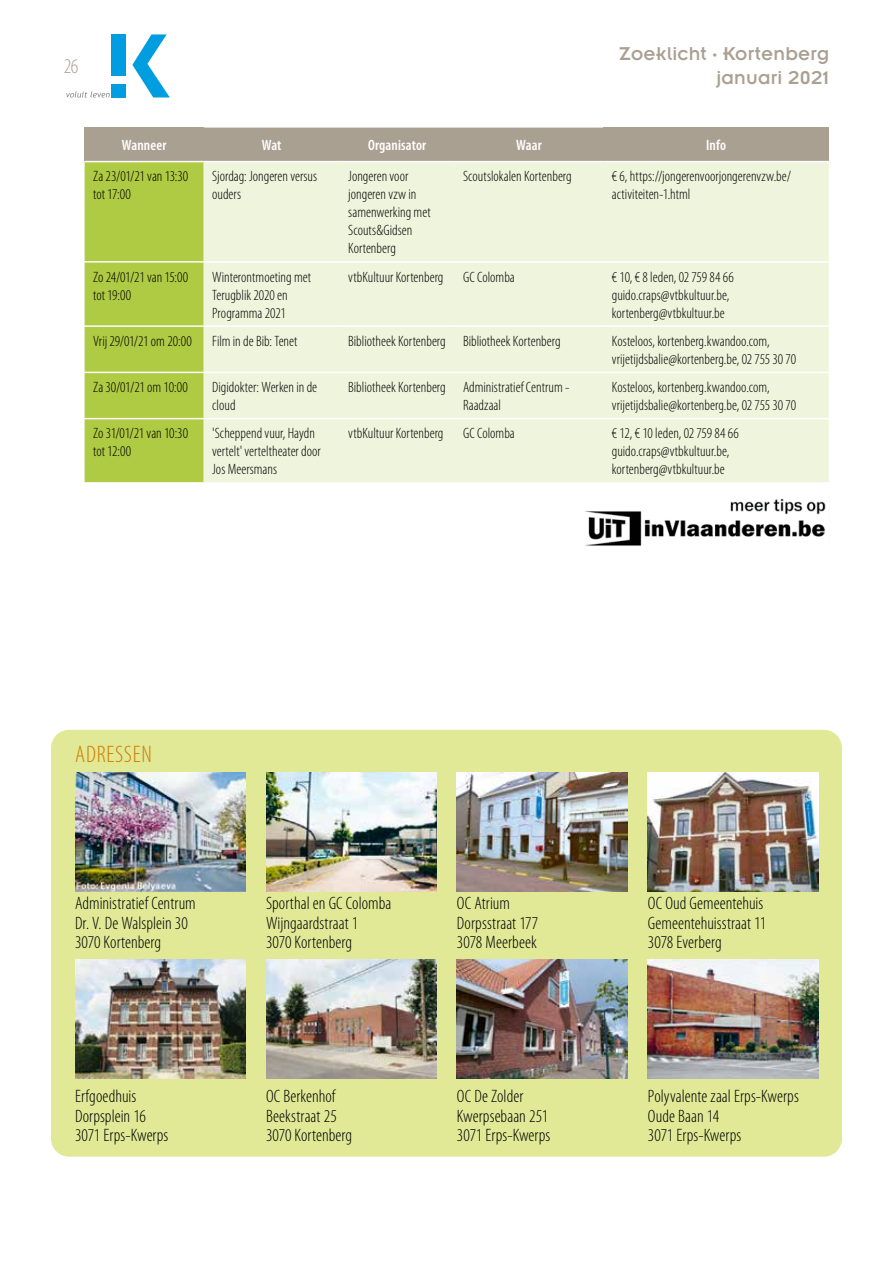
<style>
.page{position:relative;width:893px;height:1263px;background:#fff}
.page>*{position:absolute;margin:0;border:0;box-sizing:border-box;transform-origin:0 0}
.t1{font:300 condensed 24px "Myriad Pro";letter-spacing:.03em;color:#ce7d00}
.t2{font:300 condensed 21px "Myriad Pro";color:#aaa092}
.t3{font:20.4px/24.6px "Insignia LT Std";letter-spacing:.01em;color:#aaa092;text-align:right}
.t4{font:300 condensed 18px/19.5px "Myriad Pro";color:#000}
.t5{font:300 condensed 15px/18px "Myriad Pro";color:#000}
.t6{font:600 condensed 15px "Myriad Pro";letter-spacing:.01em;color:#fff}
</style>
<div class="page">
<svg style="left:132px;top:34px;width:38px;height:63px"></svg>
<div style="left:112px;top:84px;width:14px;height:13px;background:#009ee0"></div>
<div style="left:112px;top:34px;width:14px;height:42px;background:#009ee0"></div>
<svg style="left:66px;top:91px;width:44px;height:7px"></svg>
<div style="left:603px;top:128px;width:226px;height:34px;background:#aaa092"></div>
<svg style="left:85px;top:128px;width:518px;height:354px;background:#adbd5d"></svg>
<div style="left:204px;top:162px;width:625px;height:320px;background:#eff5dc"></div>
<hr style="left:85px;top:161px;width:119px;height:1px;background:#fff">
<hr style="left:204px;top:161px;width:136px;height:1px;background:#fff">
<hr style="left:340px;top:161px;width:115px;height:1px;background:#fff">
<hr style="left:455px;top:161px;width:148px;height:1px;background:#fff">
<hr style="left:603px;top:161px;width:226px;height:1px;background:#fff">
<hr style="left:85px;top:261px;width:119px;height:2px;background:#fff">
<hr style="left:204px;top:261px;width:136px;height:2px;background:#fff">
<hr style="left:340px;top:261px;width:115px;height:2px;background:#fff">
<hr style="left:455px;top:261px;width:148px;height:2px;background:#fff">
<hr style="left:603px;top:261px;width:226px;height:2px;background:#fff">
<hr style="left:85px;top:325px;width:119px;height:2px;background:#fff">
<hr style="left:204px;top:325px;width:136px;height:2px;background:#fff">
<hr style="left:340px;top:325px;width:115px;height:2px;background:#fff">
<hr style="left:455px;top:325px;width:148px;height:2px;background:#fff">
<hr style="left:603px;top:325px;width:226px;height:2px;background:#fff">
<hr style="left:85px;top:372px;width:119px;height:1px;background:#fff">
<hr style="left:204px;top:372px;width:136px;height:1px;background:#fff">
<hr style="left:340px;top:372px;width:115px;height:1px;background:#fff">
<hr style="left:455px;top:372px;width:148px;height:1px;background:#fff">
<hr style="left:603px;top:372px;width:226px;height:1px;background:#fff">
<hr style="left:85px;top:418px;width:119px;height:1px;background:#fff">
<hr style="left:204px;top:418px;width:136px;height:1px;background:#fff">
<hr style="left:340px;top:418px;width:115px;height:1px;background:#fff">
<hr style="left:455px;top:418px;width:148px;height:1px;background:#fff">
<hr style="left:603px;top:418px;width:226px;height:1px;background:#fff">
<div style="left:51px;top:730px;width:791px;height:427px;background:#e1e997;border-radius:18px"></div>
<img style="left:75px;top:772px;width:170px;height:119px">
<img style="left:266px;top:772px;width:170px;height:119px">
<img style="left:457px;top:772px;width:170px;height:119px">
<img style="left:648px;top:772px;width:170px;height:119px">
<img style="left:75px;top:959px;width:170px;height:119px">
<img style="left:266px;top:959px;width:170px;height:119px">
<img style="left:457px;top:959px;width:170px;height:119px">
<img style="left:648px;top:959px;width:170px;height:119px">
<img style="left:584px;top:498px;width:242px;height:48px">
<h2 class="t2" style="left:64px;top:54px;width:16px">26</h2>
<h3 class="t3" style="left:619px;top:41px;width:212px">Zoeklicht · Kortenberg januari 2021</h3>
<p class="t6" style="left:122px;top:137px;width:46px">Wanneer</p>
<p class="t6" style="left:262px;top:137px;width:21px">Wat</p>
<p class="t6" style="left:368px;top:137px;width:60px">Organisator</p>
<p class="t6" style="left:516px;top:137px;width:27px">Waar</p>
<p class="t6" style="left:706px;top:137px;width:21px">Info</p>
<p class="t5" style="left:93px;top:168px;width:97px">Za 23/01/21 van 13:30 tot 17:00</p>
<p class="t5" style="left:212px;top:168px;width:106px">Sjordag: Jongeren versus ouders</p>
<p class="t5" style="left:348px;top:168px;width:84px">Jongeren voor jongeren vzw in samenwerking met<br>Scouts&amp;Gidsen<br>Kortenberg</p>
<p class="t5" style="left:463px;top:168px;width:110px">Scoutslokalen Kortenberg</p>
<p class="t5" style="left:612px;top:168px;width:181px">€ 6, https://jongerenvoorjongerenvzw.be/ activiteiten-1.html</p>
<p class="t5" style="left:93px;top:268px;width:97px">Zo 24/01/21 van 15:00 tot 19:00</p>
<p class="t5" style="left:212px;top:268px;width:100px">Winterontmoeting met<br>Terugblik 2020 en<br>Programma 2021</p>
<p class="t5" style="left:348px;top:268px;width:97px">vtbKultuur Kortenberg</p>
<p class="t5" style="left:463px;top:268px;width:53px">GC Colomba</p>
<p class="t5" style="left:612px;top:268px;width:123px">€ 10, € 8 leden, 02 759 84 66 guido.craps@vtbkultuur.be, kortenberg@vtbkultuur.be</p>
<p class="t5" style="left:93px;top:332px;width:100px">Vrij 29/01/21 om 20:00</p>
<p class="t5" style="left:212px;top:332px;width:87px">Film in de Bib: Tenet</p>
<p class="t5" style="left:348px;top:332px;width:214px">Bibliotheek Kortenberg Bibliotheek Kortenberg</p>
<p class="t5" style="left:612px;top:332px;width:186px">Kosteloos, kortenberg.kwandoo.com, vrijetijdsbalie@kortenberg.be, 02 755 30 70</p>
<p class="t5" style="left:93px;top:379px;width:96px">Za 30/01/21 om 10:00</p>
<p class="t5" style="left:212px;top:379px;width:107px">Digidokter: Werken in de cloud</p>
<p class="t5" style="left:463px;top:379px;width:108px;text-indent:-115px">Bibliotheek Kortenberg Administratief Centrum -<br>Raadzaal</p>
<p class="t5" style="left:612px;top:379px;width:186px">Kosteloos, kortenberg.kwandoo.com, vrijetijdsbalie@kortenberg.be, 02 755 30 70</p>
<p class="t5" style="left:93px;top:425px;width:96px">Zo 31/01/21 van 10:30 tot 12:00</p>
<p class="t5" style="left:212px;top:425px;width:110px">'Scheppend vuur, Haydn vertelt' verteltheater door<br>Jos Meersmans</p>
<p class="t5" style="left:348px;top:425px;width:97px">vtbKultuur Kortenberg</p>
<p class="t5" style="left:463px;top:425px;width:53px">GC Colomba</p>
<p class="t5" style="left:612px;top:425px;width:128px">€ 12, € 10 leden, 02 759 84 66 guido.craps@vtbkultuur.be, kortenberg@vtbkultuur.be</p>
<h1 class="t1" style="left:75px;top:741px;width:78px">ADRESSEN</h1>
<p class="t4" style="left:75px;top:894px;width:122px">Administratief Centrum<br>Dr. V. De Walsplein 30<br>3070 Kortenberg</p>
<p class="t4" style="left:266px;top:894px;width:127px">Sporthal en GC Colomba<br>Wijngaardstraat 1<br>3070 Kortenberg</p>
<p class="t4" style="left:457px;top:894px;width:83px">OC Atrium<br>Dorpsstraat 177<br>3078 Meerbeek</p>
<p class="t4" style="left:648px;top:894px;width:120px">OC Oud Gemeentehuis<br>Gemeentehuisstraat 11<br>3078 Everberg</p>
<p class="t4" style="left:75px;top:1087px;width:95px">Erfgoedhuis<br>Dorpsplein 16<br>3071 Erps-Kwerps</p>
<p class="t4" style="left:266px;top:1087px;width:88px">OC Berkenhof<br>Beekstraat 25<br>3070 Kortenberg</p>
<p class="t4" style="left:457px;top:1087px;width:95px">OC De Zolder<br>Kwerpsebaan 251<br>3071 Erps-Kwerps</p>
<p class="t4" style="left:648px;top:1087px;width:152px">Polyvalente zaal Erps-Kwerps<br>Oude Baan 14<br>3071 Erps-Kwerps</p>
</div>
